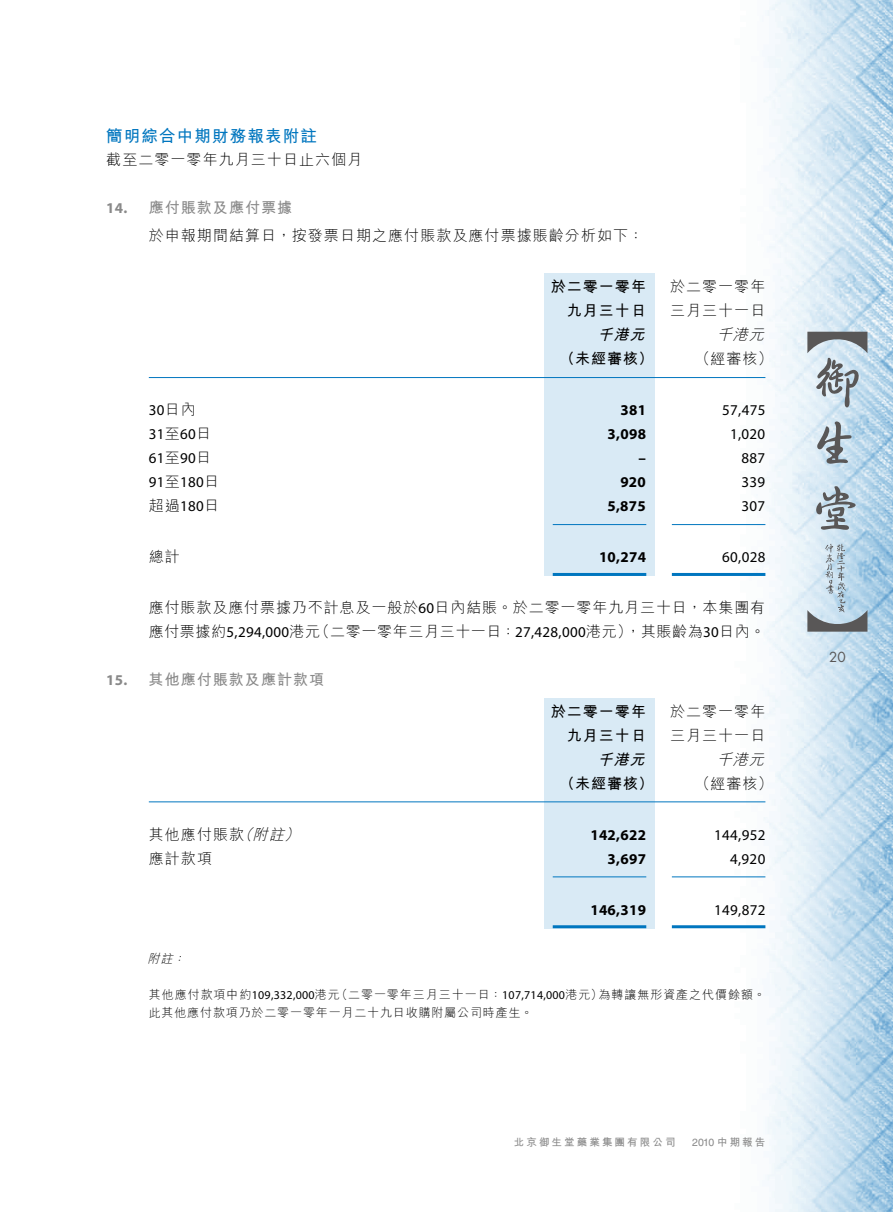
<style>
.page{position:relative;width:893px;height:1212px;background:#fff}
.page>*{position:absolute;margin:0;border:0;box-sizing:border-box;transform-origin:0 0}
.t1{font:700 16.5px "M Hei HK";letter-spacing:.07em;color:#0076bf}
.t2{font:300 15px/24px "M Hei HK";letter-spacing:.07em;color:#000;text-align:right}
.t3{font:15px "Myriad Pro";letter-spacing:.02em;color:#000}
.t4{font:700 15px "Myriad Pro";letter-spacing:.02em;color:#000}
.t5{font:700 15px "M Hei HK";letter-spacing:.07em;color:#000}
.t6{font:700 15px "M Hei HK";letter-spacing:.07em;color:#898989}
.t7{font:italic 300 15px "M Hei HK";color:#000}
.t8{font:700 15px "Myriad Pro";color:#898989}
.t9{font:italic 700 15px "M Hei HK";color:#000}
.t10{font:13.5px "Futura Std";color:#595757}
.t11{font:300 12px "M Hei HK";letter-spacing:.07em;color:#000}
.t12{font:12px "Myriad Pro";letter-spacing:.02em;color:#000}
.t13{font:italic 300 12px "M Hei HK";color:#000}
.t14{font:700 10.5px "M Hei HK";letter-spacing:.2em;color:#898989}
.t15{font:10.5px "Helvetica LT Std";color:#898989}
.s1{font-family:"M Hei HK";font-weight:300}
.s2{font-family:"Myriad Pro";font-weight:400}
.s3{font-family:"M Hei HK";font-weight:700}
</style>
<div class="page">
<img style="left:621px;top:0;width:272px;height:1212px">
<svg style="left:817px;top:421px;width:35px;height:43px;background:#a6b3bc"></svg>
<svg style="left:816px;top:486px;width:42px;height:44px;background:#a7b5bf"></svg>
<svg style="left:807px;top:332px;width:60px;height:76px;background:#afbcc4"></svg>
<svg style="left:807px;top:544px;width:60px;height:88px;background:#b3c6d4"></svg>
<div style="left:544px;top:274px;width:111px;height:302px;background:#d9eaf5"></div>
<hr style="left:149px;top:377px;width:616px;height:1px;background:#0076bf">
<hr style="left:553px;top:524px;width:93px;height:1px;background:#0076bf">
<hr style="left:672px;top:524px;width:93px;height:1px;background:#0076bf">
<hr style="left:553px;top:573px;width:93px;height:3px;background:#0076bf">
<hr style="left:672px;top:573px;width:93px;height:3px;background:#0076bf">
<div style="left:544px;top:698px;width:111px;height:230px;background:#d9eaf5"></div>
<hr style="left:149px;top:801px;width:616px;height:1px;background:#0076bf">
<hr style="left:553px;top:876px;width:93px;height:1px;background:#0076bf">
<hr style="left:672px;top:876px;width:93px;height:1px;background:#0076bf">
<hr style="left:553px;top:925px;width:93px;height:3px;background:#0076bf">
<hr style="left:672px;top:925px;width:93px;height:3px;background:#0076bf">
<p class="t1" style="left:106px;top:124px;width:212px">簡明綜合中期財務報表附註</p>
<p class="t2" style="left:106px;top:147px;width:257px">截至二零一零年九月三十日止六個月</p>
<p class="t6" style="left:149px;top:197px;width:145px">應付賬款及應付票據</p>
<p class="t8" style="left:106px;top:198px;width:23px">14.</p>
<p class="t8" style="left:106px;top:670px;width:23px">15.</p>
<p class="t2" style="left:149px;top:223px;width:496px">於申報期間結算日，按發票日期之應付賬款及應付票據賬齡分析如下：</p>
<p class="t5" style="left:551px;top:276px;width:97px">於二零一零年</p>
<p class="t2" style="left:670px;top:274px;width:97px">於二零一零年</p>
<p class="t5" style="left:567px;top:300px;width:81px">九月三十日</p>
<p class="t2" style="left:670px;top:298px;width:97px">三月三十一日</p>
<p class="t9" style="left:597px;top:324px;width:54px">千港元</p>
<p class="t7" style="left:717px;top:324px;width:54px">千港元</p>
<p class="t5" style="left:560px;top:348px;width:95px">（未經審核）</p>
<p class="t2" style="left:695px;top:346px;width:79px">（經審核(</p>
<p class="t3" style="left:149px;top:401px;width:49px">30<span class="s1">日內</span></p>
<p class="t4" style="left:620px;top:400px;width:27px">381</p>
<p class="t3" style="left:722px;top:401px;width:45px">57,475</p>
<p class="t3" style="left:149px;top:425px;width:64px">31<span class="s1">至</span>60<span class="s1">日</span></p>
<p class="t4" style="left:608px;top:424px;width:40px">3,098</p>
<p class="t3" style="left:730px;top:425px;width:37px">1,020</p>
<p class="t3" style="left:149px;top:449px;width:64px">61<span class="s1">至</span>90<span class="s1">日</span></p>
<p class="t4" style="left:638px;top:448px;width:9px">–</p>
<p class="t3" style="left:742px;top:449px;width:25px">887</p>
<p class="t3" style="left:149px;top:473px;width:72px">91<span class="s1">至</span>180<span class="s1">日</span></p>
<p class="t4" style="left:620px;top:472px;width:27px">920</p>
<p class="t3" style="left:742px;top:473px;width:25px">339</p>
<p class="t2" style="left:149px;top:493px;width:72px">超過<span class="s2">180</span>日</p>
<p class="t4" style="left:607px;top:496px;width:40px">5,875</p>
<p class="t3" style="left:741px;top:497px;width:25px">307</p>
<p class="t2" style="left:149px;top:544px;width:33px">總計</p>
<p class="t2" style="left:149px;top:595px;width:618px">應付賬款及應付票據乃不計息及一般於<span class="s2">60</span>日內結賬。於二零一零年九月三十日，本集團有（二零一零年三月三十一日：<span class="s2">27,428,000</span>港元，）其賬齡為<span class="s2">30</span>日內。</p>
<p class="t4" style="left:599px;top:547px;width:49px">10,274</p>
<p class="t3" style="left:722px;top:548px;width:45px">60,028</p>
<p class="t3" style="left:149px;top:623px;width:173px"><span class="s1">應付票據約</span>5,294,000<span class="s1">港元</span></p>
<p class="t6" style="left:149px;top:669px;width:177px">其他應付賬款及應計款項</p>
<p class="t5" style="left:551px;top:700px;width:97px">於二零一零年</p>
<p class="t2" style="left:670px;top:698px;width:97px">於二零一零年</p>
<p class="t5" style="left:567px;top:724px;width:81px">九月三十日</p>
<p class="t2" style="left:670px;top:722px;width:97px">三月三十一日</p>
<p class="t9" style="left:597px;top:748px;width:54px">千港元</p>
<p class="t7" style="left:717px;top:748px;width:54px">千港元</p>
<p class="t5" style="left:560px;top:772px;width:95px">（未經審核）</p>
<p class="t2" style="left:695px;top:770px;width:79px">（經審核(</p>
<p class="t2" style="left:149px;top:821px;width:97px">其他應付賬款</p>
<p class="t7" style="left:237px;top:823px;width:22px">（</p>
<p class="t7" style="left:284px;top:823px;width:22px">(</p>
<p class="t7" style="left:253px;top:823px;width:38px">附註</p>
<p class="t4" style="left:590px;top:825px;width:57px">142,622</p>
<p class="t3" style="left:714px;top:825px;width:53px">144,952</p>
<p class="t2" style="left:149px;top:845px;width:65px">應計款項</p>
<p class="t4" style="left:608px;top:849px;width:40px">3,697</p>
<p class="t3" style="left:730px;top:849px;width:37px">4,920</p>
<p class="t4" style="left:590px;top:900px;width:57px">146,319</p>
<p class="t3" style="left:714px;top:900px;width:53px">149,872</p>
<p class="t13" style="left:148px;top:950px;width:31px">附註</p>
<p class="t13" style="left:173px;top:950px;width:18px">：</p>
<p class="t12" style="left:149px;top:987px;width:193px"><span class="s1">其他應付款項中約</span>109,332,000<span class="s1">港元</span></p>
<p class="t11" style="left:149px;top:1004px;width:386px">此其他應付款項乃於二零一零年一月二十九日收購附屬公司時產生。</p>
<p class="t11" style="left:336px;top:986px;width:268px">（二零一零年三月三十一日：<span class="s2">107,714,000</span>港元）</p>
<p class="t11" style="left:598px;top:986px;width:168px">為轉讓無形資產之代價餘額。</p>
<p class="t14" style="left:514px;top:1134px;width:163px">北京御生堂藥業集團有限公司</p>
<p class="t15" style="left:692px;top:1136px;width:75px">2010<span class="s3">中期報告</span></p>
<p class="t10" style="left:829px;top:648px;width:18px">20</p>
</div>
